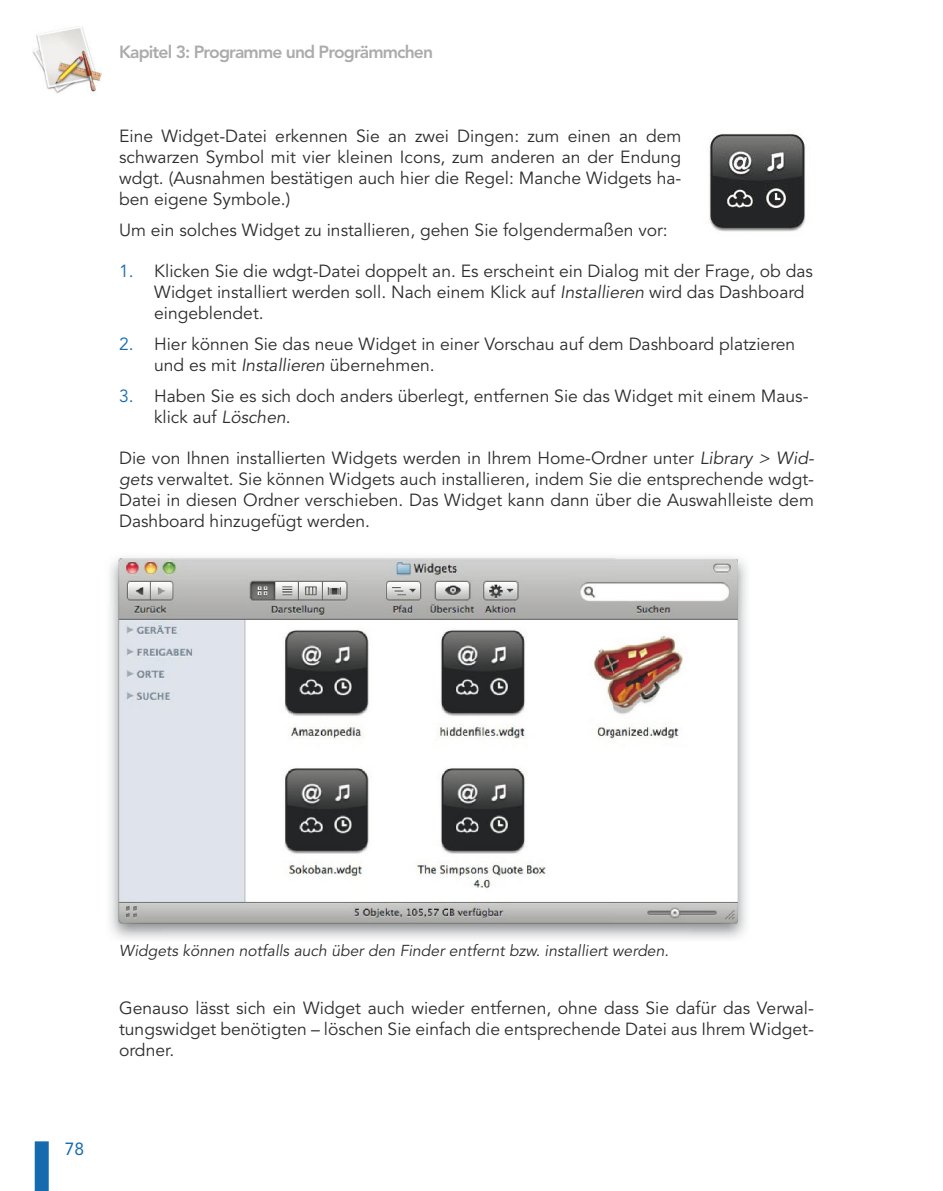
<style>
.page{position:relative;width:943px;height:1191px;background:#fff}
.page>*{position:absolute;margin:0;border:0;box-sizing:border-box;transform-origin:0 0}
.t1{font:17.5px/21px "Avenir";color:#2d2c2e;text-align:justify}
.t2{font:800 17.5px "Avenir";letter-spacing:-.05em;color:#aaacaa}
.t3{font:17.5px "Avenir";color:#166bae}
.t4{font:italic 15.75px "Avenir";color:#2d2c2e}
.s1{color:#166bae}
.s2{font-style:italic}
</style>
<div class="page">
<div style="left:35px;top:1141px;width:14px;height:50px;background:#166bae"></div>
<img style="left:33px;top:26px;width:68px;height:67px">
<img style="left:709px;top:134px;width:97px;height:98px">
<img style="left:109px;top:557px;width:638px;height:49px">
<img style="left:109px;top:606px;width:53px;height:333px">
<img style="left:691px;top:606px;width:56px;height:333px">
<img style="left:119px;top:559px;width:618px;height:364px">
<p class="t2" style="left:119px;top:42px;width:315px">Kapitel 3: Programme und Progrämmchen</p>
<p class="t1" style="left:119px;top:126px;width:564px">Eine Widget-Datei erkennen Sie an zwei Dingen: zum einen an dem schwarzen Symbol mit vier kleinen Icons, zum anderen an der Endung wdgt. (Ausnahmen bestätigen auch hier die Regel: Manche Widgets ha&shy;ben eigene Symbole.)</p>
<p class="t1" style="left:119px;top:220px;width:550px">Um ein solches Widget zu installieren, gehen Sie folgendermaßen vor:</p>
<p class="t1" style="left:154px;top:261px;width:660px;text-align:left;text-indent:-35px"><span class="s1">1.</span> Klicken Sie die wdgt-Datei doppelt an. Es erscheint ein Dialog mit der Frage, ob das<br>Widget installiert werden soll. Nach einem Klick auf <span class="s2">Installieren</span> wird das Dashboard eingeblendet.</p>
<p class="t1" style="left:154px;top:334px;width:642px;text-indent:-35px"><span class="s1">2.</span> Hier können Sie das neue Widget in einer Vorschau auf dem Dashboard platzieren und es mit <span class="s2">Installieren</span> übernehmen.</p>
<p class="t1" style="left:154px;top:386px;width:656px;text-indent:-35px"><span class="s1">3.</span> Haben Sie es sich doch anders überlegt, entfernen Sie das Widget mit einem Maus&shy;klick auf <span class="s2">Löschen</span>.</p>
<p class="t1" style="left:119px;top:448px;width:696px">Die von Ihnen installierten Widgets werden in Ihrem Home-Ordner unter <span class="s2">Library &gt; Wid&shy;gets</span> verwaltet. Sie können Widgets auch installieren, indem Sie die entsprechende wdgt-Datei in diesen Ordner verschieben. Das Widget kann dann über die Auswahlleiste dem Dashboard hinzugefügt werden.</p>
<p class="t3" style="left:65px;top:1138px;width:21px">78</p>
<p class="t4" style="left:119px;top:941px;width:551px">Widgets können notfalls auch über den Finder entfernt bzw. installiert werden.</p>
<p class="t1" style="left:119px;top:997px;width:696px">Genauso lässt sich ein Widget auch wieder entfernen, ohne dass Sie dafür das Verwal&shy;tungswidget benötigten – löschen Sie einfach die entsprechende Datei aus Ihrem Widget&shy;ordner.</p>
</div>
